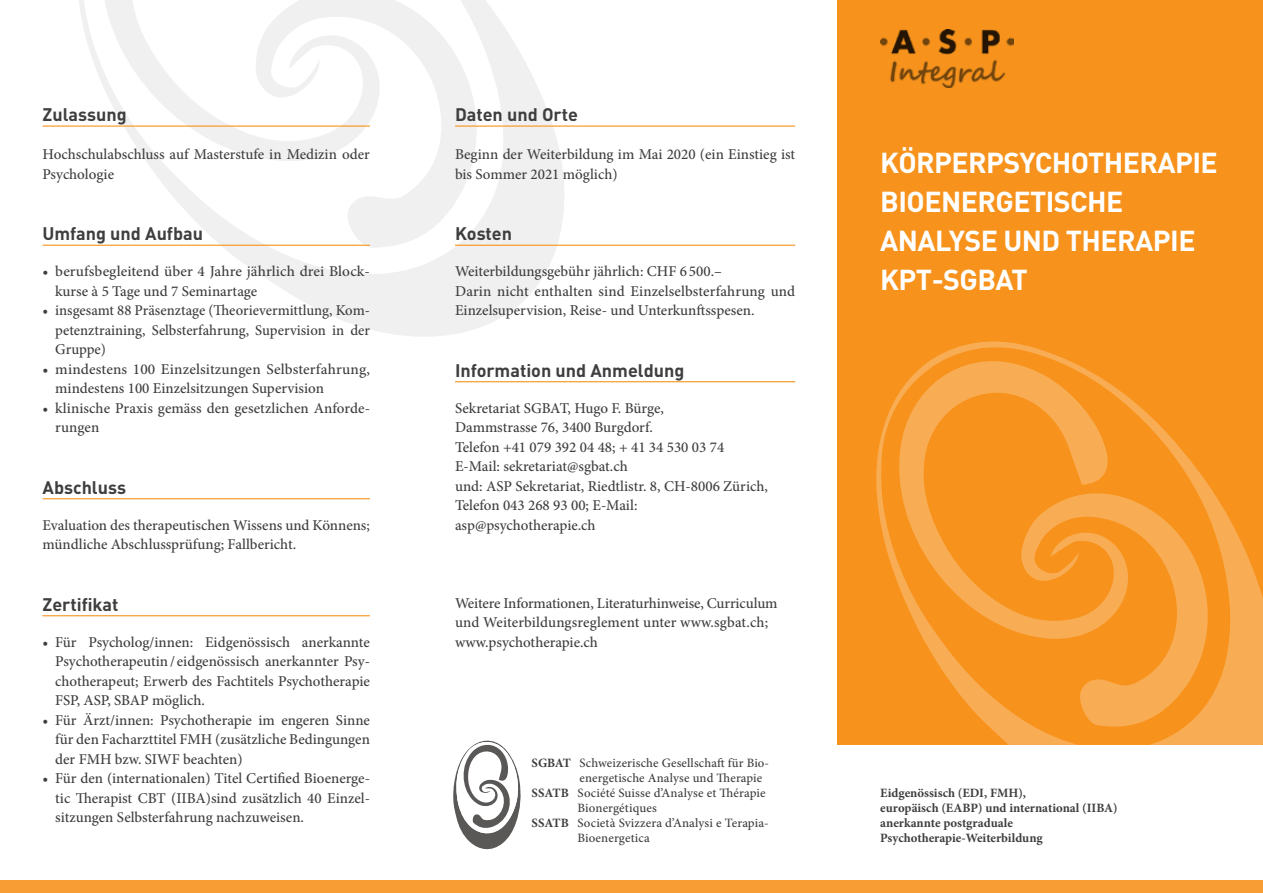
<style>
.page{position:relative;width:1263px;height:893px;background:#fff}
.page>*{position:absolute;margin:0;border:0;box-sizing:border-box;transform-origin:0 0}
.t1{font:700 28.5px/39px "DIN";letter-spacing:-.02em;color:#fff}
.t2{font:700 18px "DIN";color:#3e3e3f}
.t3{font:500 15px/19.5px "Minion Pro";color:#3e3e3f}
.t4{font:500 12.75px "Minion Pro";letter-spacing:.01em;color:#3e3e3f}
.t5{font:700 12.75px/15px "Minion Pro";color:#3e3e3f}
.s1{font-weight:700}
</style>
<div class="page">
<svg style="left:75px;top:29px;width:494px;height:308px"></svg>
<svg style="left:76px;top:0;width:429px;height:275px"></svg>
<svg style="left:100px;top:0;width:154px;height:162px"></svg>
<svg style="left:254px;top:0;width:251px;height:248px"></svg>
<hr style="left:43px;top:126px;width:327px;height:1px;background:#f7931d">
<hr style="left:43px;top:245px;width:327px;height:1px;background:#f7931d">
<hr style="left:43px;top:498px;width:327px;height:1px;background:#f7931d">
<hr style="left:43px;top:615px;width:327px;height:1px;background:#f7931d">
<hr style="left:455px;top:126px;width:340px;height:1px;background:#f7931d">
<hr style="left:455px;top:245px;width:340px;height:1px;background:#f7931d">
<hr style="left:455px;top:381px;width:340px;height:1px;background:#f7931d">
<div style="left:838px;top:0;width:425px;height:744px;background:#f7931d"></div>
<img style="left:880px;top:30px;width:134px;height:57px">
<div style="left:0;top:881px;width:1263px;height:12px;background:#f89d33"></div>
<svg style="left:453px;top:740px;width:68px;height:110px"></svg>
<svg style="left:875px;top:341px;width:388px;height:404px"></svg>
<svg style="left:889px;top:350px;width:239px;height:290px"></svg>
<svg style="left:1020px;top:487px;width:210px;height:243px"></svg>
<p class="t2" style="left:43px;top:103px;width:86px">Zulassung</p>
<p class="t3" style="left:43px;top:145px;width:329px">Hochschulabschluss auf Masterstufe in Medizin oder<br>Psychologie</p>
<p class="t2" style="left:43px;top:222px;width:162px">Umfang und Aufbau</p>
<p class="t3" style="left:55px;top:262px;width:316px;text-indent:-13px">• berufsbegleitend über 4 Jahre jährlich drei Block&shy;kurse à 5 Tage und 7 Seminartage</p>
<p class="t3" style="left:55px;top:301px;width:316px;text-align:justify;text-indent:-13px">• insgesamt 88 Präsenztage (Theorievermittlung, Kom&shy;petenztraining, Selbsterfahrung, Supervision in der Gruppe)</p>
<p class="t3" style="left:55px;top:359px;width:316px;text-indent:-13px">• mindestens 100 Einzelsitzungen Selbsterfahrung, mindestens 100 Einzelsitzungen Supervision</p>
<p class="t3" style="left:55px;top:398px;width:316px;text-indent:-13px">• klinische Praxis gemäss den gesetzlichen Anforde&shy;rungen</p>
<p class="t2" style="left:43px;top:476px;width:85px">Abschluss</p>
<p class="t3" style="left:43px;top:515px;width:329px">Evaluation des therapeutischen Wissens und Könnens; mündliche Abschlussprüfung; Fallbericht.</p>
<p class="t2" style="left:43px;top:593px;width:78px">Zertifikat</p>
<p class="t3" style="left:55px;top:632px;width:316px;text-align:justify;text-indent:-13px">• Für Psycholog/innen: Eidgenössisch anerkannte Psychotherapeutin/ eidgenössisch anerkannter Psy&shy;chotherapeut; Erwerb des Fachtitels Psychotherapie FSP, ASP, SBAP möglich.</p>
<p class="t3" style="left:55px;top:710px;width:316px;text-align:justify;text-indent:-13px">• Für Ärzt/innen: Psychotherapie im engeren Sinne für den Facharzttitel FMH (zusätzliche Bedingungen der FMH bzw. SIWF beachten)</p>
<p class="t3" style="left:55px;top:769px;width:316px;text-align:justify;text-indent:-13px">• Für den (internationalen) Titel Certified Bioenerge&shy;tic Therapist CBT (IIBA)sind zusätzlich 40 Einzel&shy;sitzungen Selbsterfahrung nachzuweisen.</p>
<p class="t2" style="left:455px;top:103px;width:124px">Daten und Orte</p>
<p class="t3" style="left:455px;top:145px;width:342px">Beginn der Weiterbildung im Mai 2020 (ein Einstieg ist bis Sommer 2021 möglich)</p>
<p class="t2" style="left:455px;top:222px;width:59px">Kosten</p>
<p class="t3" style="left:455px;top:262px;width:342px">Weiterbildungsgebühr jährlich: CHF 6 500.–<br>Darin nicht enthalten sind Einzelselbsterfahrung und<br>Einzelsupervision, Reise- und Unterkunftsspesen.</p>
<p class="t2" style="left:455px;top:359px;width:231px">Information und Anmeldung</p>
<p class="t3" style="left:455px;top:398px;width:314px">Sekretariat SGBAT, Hugo F. Bürge,<br>Dammstrasse 76, 3400 Burgdorf.<br>Telefon +41 079 392 04 48; + 41 34 530 03 74<br>E-Mail: sekretariat@sgbat.ch<br>und: ASP Sekretariat, Riedtlistr. 8, CH-8006 Zürich, Telefon 043 268 93 00; E-Mail: asp@psychotherapie.ch</p>
<p class="t3" style="left:455px;top:593px;width:324px">Weitere Informationen, Literaturhinweise, Curriculum und Weiterbildungsreglement unter www.sgbat.ch; www.psychotherapie.ch</p>
<p class="t4" style="left:531px;top:754px;width:238px"><span class="s1">SGBAT</span> Schweizerische Gesellschaft für Bio-</p>
<p class="t4" style="left:579px;top:769px;width:184px">energetische Analyse und Therapie</p>
<p class="t4" style="left:531px;top:784px;width:236px"><span class="s1">SSATB</span> Société Suisse d’Analyse et Thérapie</p>
<p class="t4" style="left:578px;top:799px;width:81px">Bionergétiques</p>
<p class="t4" style="left:531px;top:814px;width:239px"><span class="s1">SSATB</span> Società Svizzera d’Analysi e Terapia-</p>
<p class="t4" style="left:577px;top:829px;width:74px">Bioenergetica</p>
<h1 class="t1" style="left:880px;top:141px;width:339px">KÖRPERPSYCHOTHERAPIE<br>BIOENERGETISCHE<br>ANALYSE UND THERAPIE<br>KPT-SGBAT</h1>
<p class="t5" style="left:880px;top:785px;width:239px">Eidgenössisch (EDI, FMH),<br>europäisch (EABP) und international (IIBA) anerkannte postgraduale<br>Psychotherapie-Weiterbildung</p>
</div>
